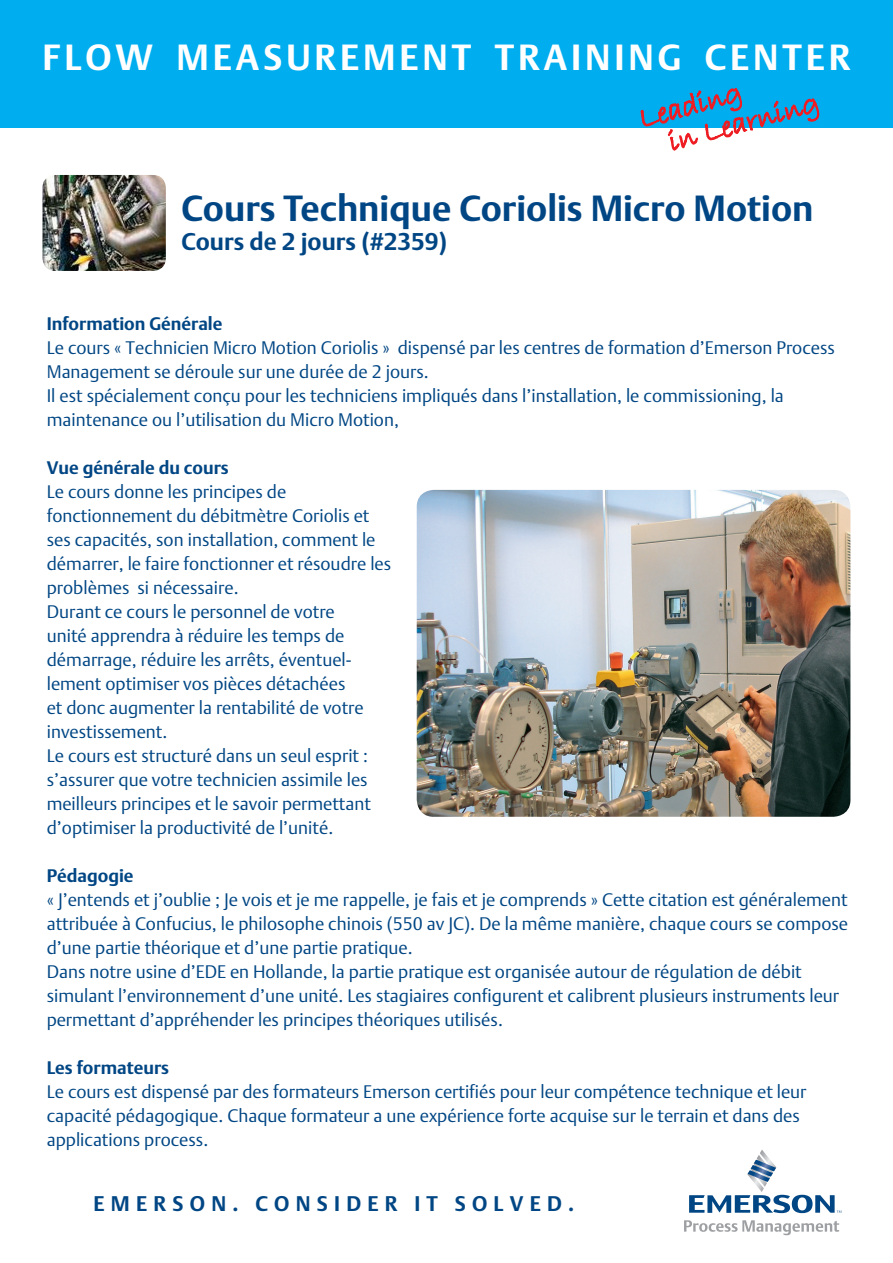
<style>
.page{position:relative;width:893px;height:1263px;background:#fff}
.page>*{position:absolute;margin:0;border:0;box-sizing:border-box;transform-origin:0 0}
.t1{font:700 36px "DTL Argo T";color:#004684}
.t2{font:700 36px "DTL Argo T";letter-spacing:.11em;color:#fff}
.t3{font:700 24px "DTL Argo T";color:#004684}
.t4{font:700 21px "DTL Argo T";letter-spacing:.3em;color:#004684}
.t5{font:18px/24px "DTL Argo T Light";color:#004684}
.t6{font:700 18px "DTL Argo T";color:#004684}
</style>
<div class="page">
<img style="left:417px;top:490px;width:433px;height:327px">
<div style="left:0;top:0;width:893px;height:128px;background:#00aeef"></div>
<svg style="left:640px;top:88px;width:180px;height:63px"></svg>
<svg style="left:689px;top:1150px;width:152px;height:63px"></svg>
<svg style="left:684px;top:1220px;width:155px;height:15px"></svg>
<img style="left:43px;top:175px;width:123px;height:96px">
<p class="t2" style="left:43px;top:36px;width:809px">FLOW MEASUREMENT TRAINING CENTER</p>
<p class="t1" style="left:181px;top:187px;width:633px">Cours Technique Coriolis Micro Motion</p>
<p class="t3" style="left:181px;top:227px;width:267px">Cours de 2 jours (#2359)</p>
<p class="t6" style="left:47px;top:313px;width:177px">Information Générale</p>
<p class="t5" style="left:47px;top:336px;width:790px">Le cours « Technicien Micro Motion Coriolis » dispensé par les centres de formation d’Emerson Process<br>Management se déroule sur une durée de 2 jours.</p>
<p class="t5" style="left:47px;top:384px;width:739px">Il est spécialement conçu pour les techniciens impliqués dans l’installation, le commissioning, la maintenance ou l’utilisation du Micro Motion,</p>
<p class="t6" style="left:47px;top:457px;width:184px">Vue générale du cours</p>
<p class="t5" style="left:47px;top:480px;width:346px">Le cours donne les principes de fonctionnement du débitmètre Coriolis et ses capacités, son installation, comment le démarrer, le faire fonctionner et résoudre les problèmes si nécessaire.</p>
<p class="t5" style="left:47px;top:600px;width:319px">Durant ce cours le personnel de votre unité apprendra à réduire les temps de démarrage, réduire les arrêts, éventuel&shy;lement optimiser vos pièces détachées et donc augmenter la rentabilité de votre investissement.</p>
<p class="t5" style="left:47px;top:744px;width:326px">Le cours est structuré dans un seul esprit : s’assurer que votre technicien assimile les meilleurs principes et le savoir permettant d’optimiser la productivité de l’unité.</p>
<p class="t6" style="left:47px;top:865px;width:88px">Pédagogie</p>
<p class="t5" style="left:47px;top:888px;width:803px;text-align:justify">« J’entends et j’oublie ; Je vois et je me rappelle, je fais et je comprends » Cette citation est généralement attribuée à Confucius, le philosophe chinois (550 av JC). De la même manière, chaque cours se compose d’une partie théorique et d’une partie pratique.</p>
<p class="t5" style="left:47px;top:960px;width:794px">Dans notre usine d’EDE en Hollande, la partie pratique est organisée autour de régulation de débit simulant l’environnement d’une unité. Les stagiaires configurent et calibrent plusieurs instruments leur permettant d’appréhender les principes théoriques utilisés.</p>
<p class="t6" style="left:47px;top:1057px;width:124px">Les formateurs</p>
<p class="t5" style="left:47px;top:1080px;width:761px">Le cours est dispensé par des formateurs Emerson certifiés pour leur compétence technique et leur capacité pédagogique. Chaque formateur a une expérience forte acquise sur le terrain et dans des applications process.</p>
<p class="t4" style="left:94px;top:1191px;width:482px">EMERSON. CONSIDER IT SOLVED.</p>
</div>
